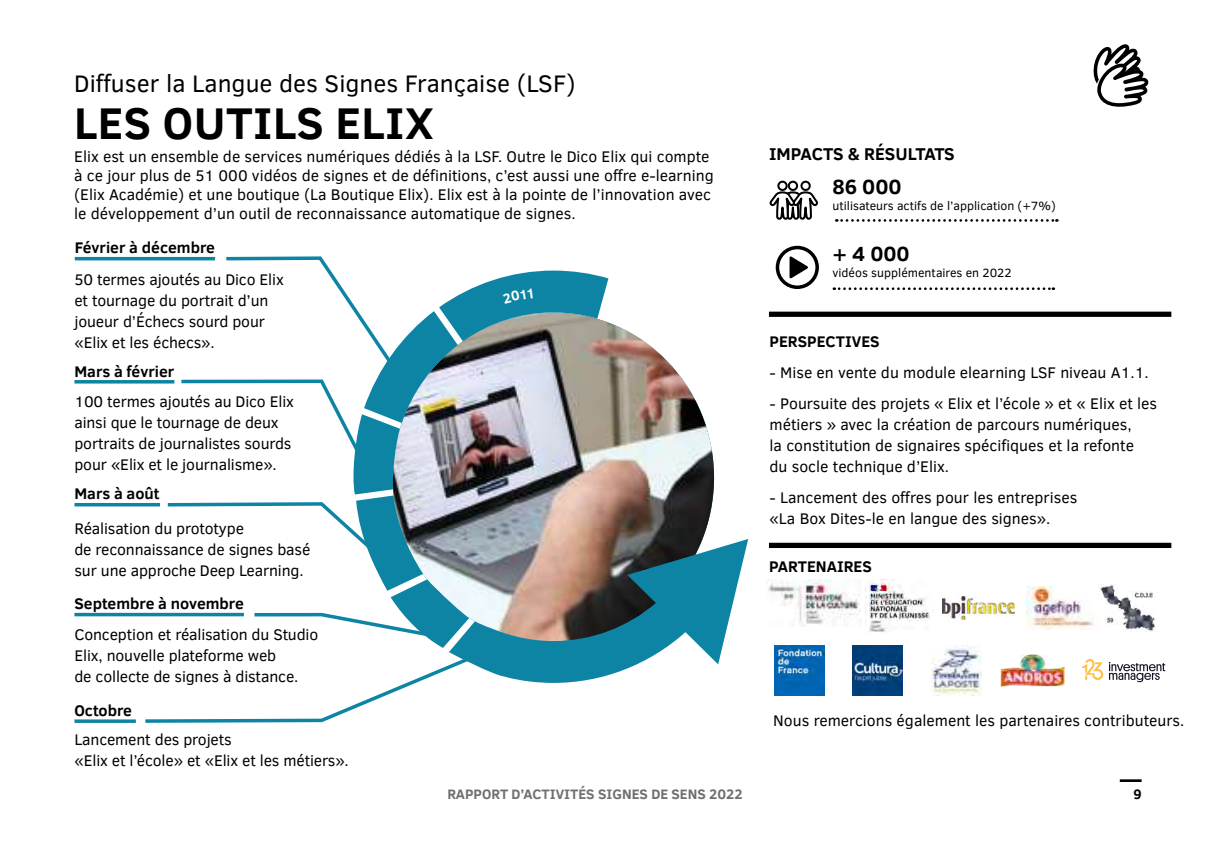
<style>
.page{position:relative;width:1221px;height:849px;background:#fff}
.page>*{position:absolute;margin:0;border:0;box-sizing:border-box;transform-origin:0 0}
.t1{font:700 45.5px "Clear Sans";letter-spacing:.01em;color:#000}
.t2{font:24.5px "Clear Sans";color:#000}
.t3{font:700 21px "Clear Sans";color:#000}
.t4{font:700 17.5px "Clear Sans";letter-spacing:-.005em;color:#000}
.t5{font:15.75px/21px "Clear Sans";color:#000}
.t6{font:700 15.75px "Clear Sans";color:#000}
.t7{font:700 14px "Clear Sans";color:#706f6f}
.t8{font:700 14px "Clear Sans";color:#000}
.t9{font:12.25px "Clear Sans";color:#000}
</style>
<div class="page">
<hr style="left:1119px;top:779px;width:22px;height:2px;background:#000">
<div style="left:769px;top:311px;width:402px;height:6px;background:#000"></div>
<hr style="left:75px;top:257px;width:140px;height:3px;background:#0e84a4">
<hr style="left:74px;top:380px;width:100px;height:3px;background:#0e84a4">
<hr style="left:74px;top:719px;width:62px;height:3px;background:#0e84a4">
<svg style="left:74px;top:612px;width:68px;height:4px"></svg>
<div style="left:769px;top:542px;width:402px;height:6px;background:#000"></div>
<svg style="left:833px;top:287px;width:220px;height:3px"></svg>
<svg style="left:836px;top:219px;width:221px;height:3px"></svg>
<svg style="left:1093px;top:44px;width:56px;height:63px"></svg>
<img style="left:1026px;top:586px;width:68px;height:43px">
<svg style="left:769px;top:180px;width:49px;height:40px"></svg>
<hr style="left:74px;top:503px;width:86px;height:3px;background:#0e84a4">
<img style="left:942px;top:596px;width:71px;height:23px">
<img style="left:774px;top:645px;width:51px;height:50px">
<img style="left:852px;top:645px;width:50px;height:50px">
<img style="left:865px;top:579px;width:65px;height:53px">
<img style="left:931px;top:645px;width:50px;height:50px">
<img style="left:768px;top:579px;width:93px;height:46px">
<img style="left:1000px;top:654px;width:64px;height:32px">
<svg style="left:1081px;top:659px;width:84px;height:23px"></svg>
<img style="left:1098px;top:584px;width:57px;height:47px">
<svg style="left:789px;top:256px;width:19px;height:22px"></svg>
<div style="left:775px;top:246px;width:43px;height:43px;border:4px solid #000;border-radius:50%"></div>
<svg style="left:142px;top:256px;width:606px;height:467px"></svg>
<h2 class="t2" style="left:74px;top:67px;width:503px">Diffuser la Langue des Signes Française (LSF)</h2>
<h1 class="t1" style="left:74px;top:90px;width:361px">LES OUTILS ELIX</h1>
<p class="t5" style="left:74px;top:146px;width:636px">Elix est un ensemble de services numériques dédiés à la LSF. Outre le Dico Elix qui compte</p>
<p class="t4" style="left:769px;top:141px;width:187px">IMPACTS &amp; RÉSULTATS</p>
<p class="t5" style="left:74px;top:166px;width:641px;line-height:18.9px">à ce jour plus de 51 000 vidéos de signes et de définitions, c’est aussi une offre e-learning (Elix Académie) et une boutique (La Boutique Elix). Elix est à la pointe de l’innovation avec le développement d’un outil de reconnaissance automatique de signes.</p>
<p class="t6" style="left:75px;top:236px;width:142px">Février à décembre</p>
<p class="t5" style="left:74px;top:269px;width:211px">50 termes ajoutés au Dico Elix et tournage du portrait d’un joueur d’Échecs sourd pour «Elix et les échecs».</p>
<p class="t6" style="left:74px;top:359px;width:101px">Mars à février</p>
<p class="t5" style="left:74px;top:391px;width:221px">100 termes ajoutés au Dico Elix ainsi que le tournage de deux portraits de journalistes sourds pour «Elix et le journalisme».</p>
<h3 class="t3" style="left:832px;top:172px;width:71px">86 000</h3>
<p class="t9" style="left:832px;top:198px;width:225px">utilisateurs actifs de l’application (+7%)</p>
<h3 class="t3" style="left:832px;top:238px;width:79px">+ 4 000</h3>
<p class="t9" style="left:832px;top:264px;width:180px">vidéos supplémentaires en 2022</p>
<p class="t6" style="left:769px;top:330px;width:112px">PERSPECTIVES</p>
<p class="t5" style="left:769px;top:362px;width:380px">- Mise en vente du module elearning LSF niveau A1.1.</p>
<p class="t5" style="left:769px;top:392px;width:389px">- Poursuite des projets « Elix et l’école » et « Elix et les métiers » avec la création de parcours numériques,<br>la constitution de signaires spécifiques et la refonte<br>du socle technique d’Elix.</p>
<p class="t5" style="left:769px;top:486px;width:309px">- Lancement des offres pour les entreprises «La Box Dites-le en langue des signes».</p>
<p class="t6" style="left:74px;top:482px;width:87px">Mars à août</p>
<p class="t5" style="left:74px;top:518px;width:237px">Réalisation du prototype<br>de reconnaissance de signes basé sur une approche Deep Learning.</p>
<p class="t6" style="left:769px;top:555px;width:104px">PARTENAIRES</p>
<p class="t6" style="left:74px;top:592px;width:171px">Septembre à novembre</p>
<p class="t5" style="left:74px;top:623px;width:245px">Conception et réalisation du Studio<br>Elix, nouvelle plateforme web<br>de collecte de signes à distance.</p>
<p class="t6" style="left:74px;top:698px;width:59px">Octobre</p>
<p class="t5" style="left:74px;top:729px;width:276px">Lancement des projets<br>«Elix et l’école» et «Elix et les métiers».</p>
<p class="t5" style="left:773px;top:710px;width:412px">Nous remercions également les partenaires contributeurs.</p>
<p class="t7" style="left:447px;top:784px;width:297px">RAPPORT D’ACTIVITÉS SIGNES DE SENS 2022</p>
<p class="t8" style="left:1133px;top:784px;width:10px">9</p>
</div>
